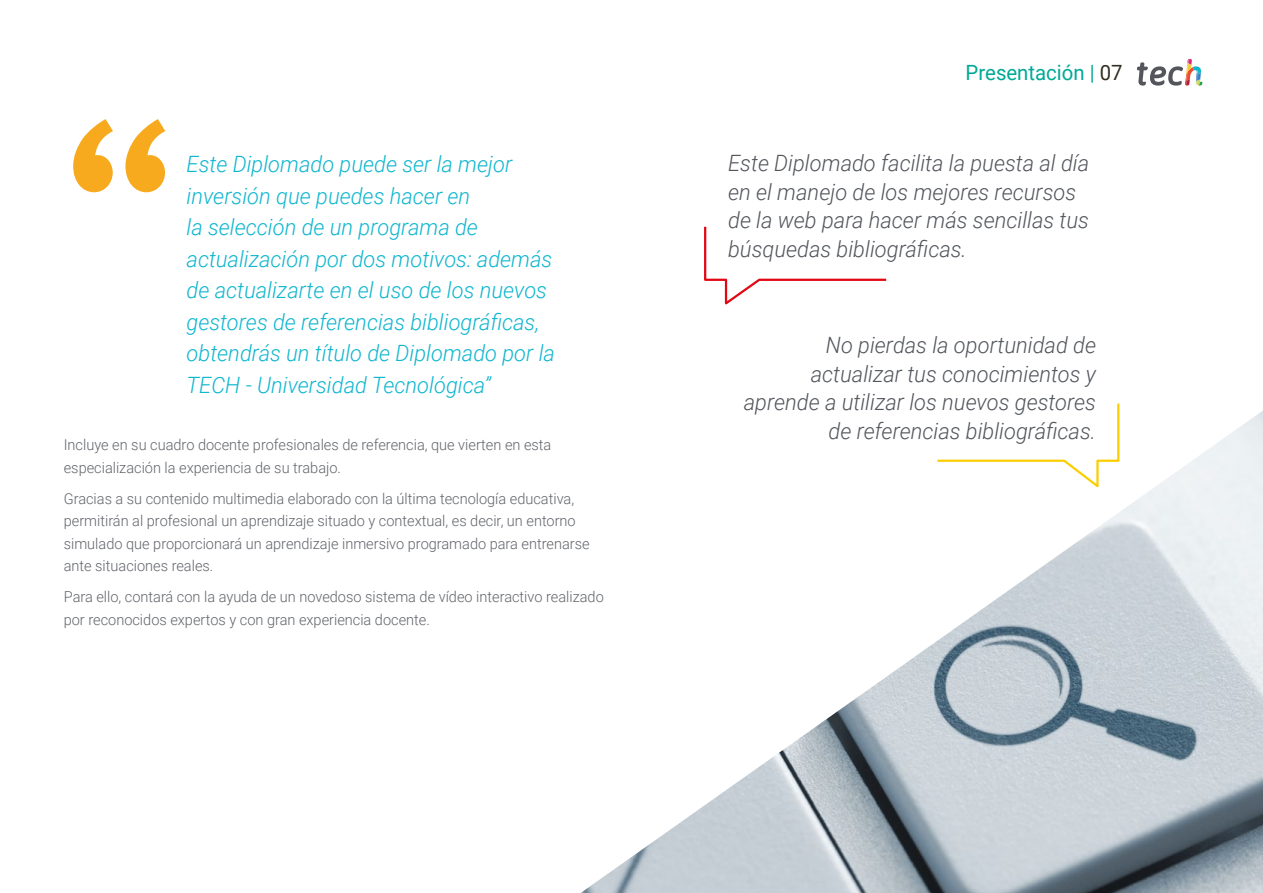
<style>
.page{position:relative;width:1263px;height:893px;background:#fff}
.page>*{position:absolute;margin:0;border:0;box-sizing:border-box;transform-origin:0 0}
.t1{font:italic 300 22.5px/31.5px "Roboto";color:#0fb6cf}
.t2{font:italic 300 22.5px/28.5px "Roboto";color:#52555b;text-align:right}
.t3{font:21px "Roboto";color:#00a996}
.t4{font:300 15px/22.5px "Roboto";color:#61646a}
.s1{color:#312e20}
</style>
<div class="page">
<img style="left:581px;top:411px;width:682px;height:482px">
<svg style="left:73px;top:119px;width:92px;height:73px"></svg>
<svg style="left:935px;top:403px;width:185px;height:88px"></svg>
<svg style="left:704px;top:226px;width:183px;height:79px"></svg>
<svg style="left:1137px;top:59px;width:65px;height:27px"></svg>
<p class="t1" style="left:187px;top:148px;width:370px">Este Diplomado puede ser la mejor inversión que puedes hacer en<br>la selección de un programa de actualización por dos motivos: además de actualizarte en el uso de los nuevos gestores de referencias bibliográficas, obtendrás un título de Diplomado por la TECH - Universidad Tecnológica”</p>
<p class="t4" style="left:64px;top:433px;width:489px">Incluye en su cuadro docente profesionales de referencia, que vierten en esta especialización la experiencia de su trabajo.</p>
<p class="t4" style="left:64px;top:487px;width:527px">Gracias a su contenido multimedia elaborado con la última tecnología educativa, permitirán al profesional un aprendizaje situado y contextual, es decir, un entorno simulado que proporcionará un aprendizaje inmersivo programado para entrenarse ante situaciones reales.</p>
<p class="t4" style="left:64px;top:585px;width:541px">Para ello, contará con la ayuda de un novedoso sistema de vídeo interactivo realizado por reconocidos expertos y con gran experiencia docente.</p>
<h2 class="t3" style="left:966px;top:57px;width:159px">Presentación | <span class="s1">07</span></h2>
<h1 class="t2" style="left:728px;top:148px;width:363px;text-align:left">Este Diplomado facilita la puesta al día en el manejo de los mejores recursos de la web para hacer más sencillas tus búsquedas bibliográficas.</h1>
<h1 class="t2" style="left:744px;top:330px;width:354px">No pierdas la oportunidad de actualizar tus conocimientos y aprende a utilizar los nuevos gestores de referencias bibliográficas.</h1>
</div>
